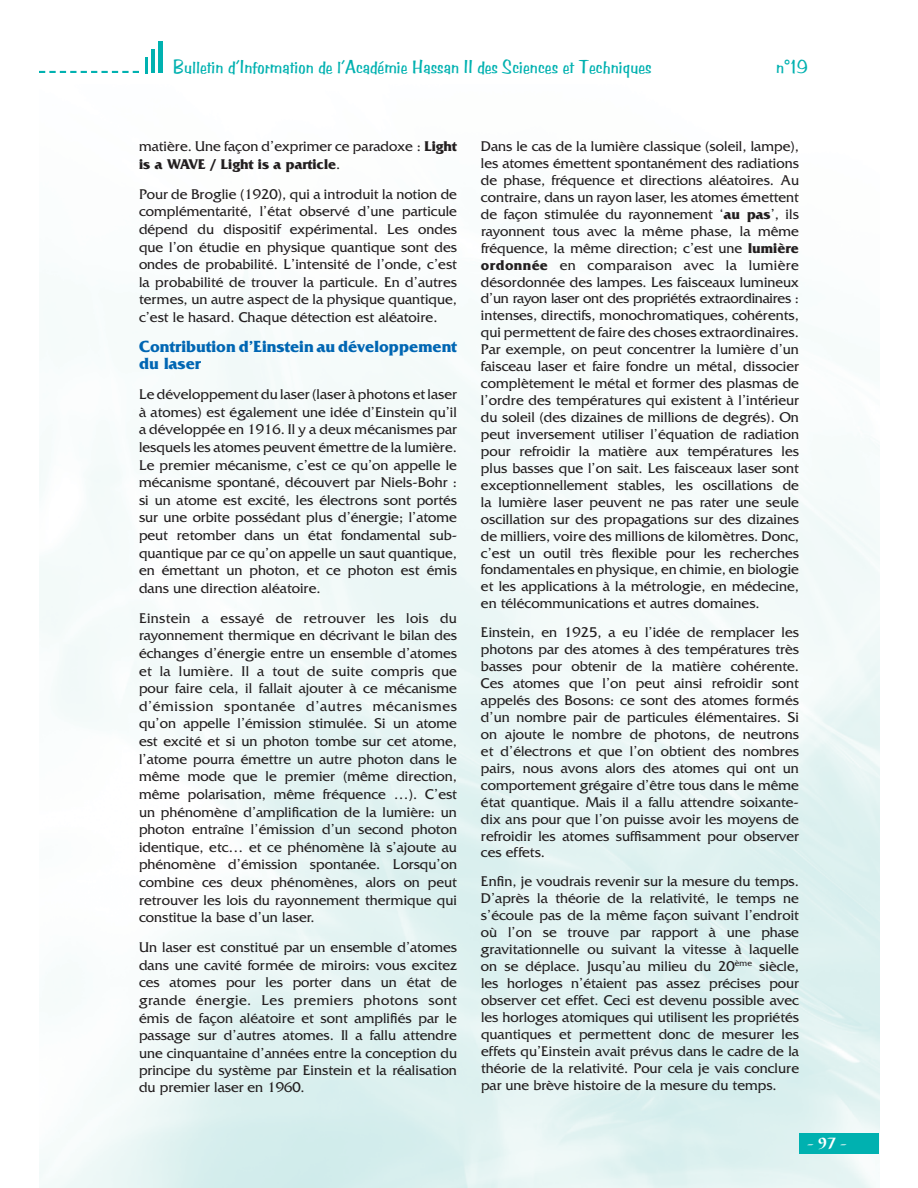
<style>
.page{position:relative;width:918px;height:1188px;background:#fff}
.page>*{position:absolute;margin:0;border:0;box-sizing:border-box;transform-origin:0 0}
.t1{font:18.6px "Benguiat Frisky";color:#00b1b0}
.t2{font:700 16.95px/17.7px "Friz Quadrata";color:#0066b3}
.t3{font:700 16.95px "Barbedor T";color:#fff}
.t4{font:14.85px/17px "Friz Quadrata";color:#231f20;text-align:justify}
.s1{font-weight:700}
</style>
<div class="page">
<img style="left:39px;top:277px;width:840px;height:911px">
<svg style="left:39px;top:71px;width:100px;height:2px"></svg>
<hr style="left:158px;top:41px;width:4px;height:32px;background:#00b1b0">
<hr style="left:151px;top:49px;width:4px;height:24px;background:#00b1b0">
<svg style="left:145px;top:57px;width:2px;height:16px"></svg>
<div style="left:799px;top:1134px;width:80px;height:20px;background:#00b1b0"></div>
<p class="t1" style="left:173px;top:55px;width:480px">Bulletin d’Information de l’Académie Hassan II des Sciences et Techniques</p>
<p class="t1" style="left:776px;top:55px;width:33px">n°19</p>
<p class="t4" style="left:139px;top:139px;width:319px;line-height:17.7px">matière. Une façon d’exprimer ce paradoxe : <span class="s1">Light is a WAVE / Light is a particle</span>.</p>
<p class="t4" style="left:139px;top:186px;width:320px;line-height:17.7px">Pour de Broglie (1920), qui a introduit la notion de complémentarité, l’état observé d’une particule dépend du dispositif expérimental. Les ondes que l’on étudie en physique quantique sont des ondes de probabilité. L’intensité de l’onde, c’est la probabilité de trouver la particule. En d’autres termes, un autre aspect de la physique quantique, c’est le hasard. Chaque détection est aléatoire.</p>
<p class="t2" style="left:139px;top:339px;width:320px">Contribution d’Einstein au développement du laser</p>
<p class="t4" style="left:139px;top:387px;width:320px;line-height:17.7px">Le développement du laser (laser à photons et laser à atomes) est également une idée d’Einstein qu’il a développée en 1916. Il y a deux mécanismes par lesquels les atomes peuvent émettre de la lumière.<br>Le premier mécanisme, c’est ce qu’on appelle le mécanisme spontané, découvert par Niels-Bohr : si un atome est excité, les électrons sont portés sur une orbite possédant plus d’énergie; l’atome peut retomber dans un état fondamental sub&shy;quantique par ce qu’on appelle un saut quantique, en émettant un photon, et ce photon est émis dans une direction aléatoire.</p>
<p class="t4" style="left:139px;top:610px;width:320px;line-height:17.7px">Einstein a essayé de retrouver les lois du rayonnement thermique en décrivant le bilan des échanges d’énergie entre un ensemble d’atomes et la lumière. Il a tout de suite compris que pour faire cela, il fallait ajouter à ce mécanisme d’émission spontanée d’autres mécanismes qu’on appelle l’émission stimulée. Si un atome est excité et si un photon tombe sur cet atome, l’atome pourra émettre un autre photon dans le même mode que le premier (même direction, même polarisation, même fréquence …). C’est un phénomène d’amplification de la lumière: un photon entraîne l’émission d’un second photon identique, etc… et ce phénomène là s’ajoute au phénomène d’émission spontanée. Lorsqu’on combine ces deux phénomènes, alors on peut retrouver les lois du rayonnement thermique qui constitue la base d’un laser.</p>
<p class="t4" style="left:139px;top:940px;width:320px;line-height:17.4px">Un laser est constitué par un ensemble d’atomes dans une cavité formée de miroirs: vous excitez ces atomes pour les porter dans un état de grande énergie. Les premiers photons sont émis de façon aléatoire et sont amplifiés par le passage sur d’autres atomes. Il a fallu attendre une cinquantaine d’années entre la conception du principe du système par Einstein et la réalisation du premier laser en 1960.</p>
<p class="t4" style="left:481px;top:139px;width:320px">Dans le cas de la lumière classique (soleil, lampe), les atomes émettent spontanément des radiations de phase, fréquence et directions aléatoires. Au contraire, dans un rayon laser, les atomes émettent de façon stimulée du rayonnement ‘<span class="s1">au pas</span>’, ils rayonnent tous avec la même phase, la même fréquence, la même direction; c’est une <span class="s1">lumière ordonnée</span> en comparaison avec la lumière désordonnée des lampes. Les faisceaux lumineux d’un rayon laser ont des propriétés extraordinaires : intenses, directifs, monochromatiques, cohérents, qui permettent de faire des choses extraordinaires.<br>Par exemple, on peut concentrer la lumière d’un faisceau laser et faire fondre un métal, dissocier complètement le métal et former des plasmas de l’ordre des températures qui existent à l’intérieur du soleil (des dizaines de millions de degrés). On peut inversement utiliser l’équation de radiation pour refroidir la matière aux températures les plus basses que l’on sait. Les faisceaux laser sont exceptionnellement stables, les oscillations de la lumière laser peuvent ne pas rater une seule oscillation sur des propagations sur des dizaines de milliers, voire des millions de kilomètres. Donc, c’est un outil très flexible pour les recherches fondamentales en physique, en chimie, en biologie et les applications à la métrologie, en médecine, en télécommunications et autres domaines.</p>
<p class="t4" style="left:481px;top:625px;width:320px">Einstein, en 1925, a eu l’idée de remplacer les photons par des atomes à des températures très basses pour obtenir de la matière cohérente.<br>Ces atomes que l’on peut ainsi refroidir sont appelés des Bosons: ce sont des atomes formés d’un nombre pair de particules élémentaires. Si on ajoute le nombre de photons, de neutrons et d’électrons et que l’on obtient des nombres pairs, nous avons alors des atomes qui ont un comportement grégaire d’être tous dans le même état quantique. Mais il a fallu attendre soixante&shy;dix ans pour que l’on puisse avoir les moyens de refroidir les atomes suffisamment pour observer ces effets.</p>
<p class="t4" style="left:481px;top:874px;width:320px">Enfin, je voudrais revenir sur la mesure du temps.<br>D’après la théorie de la relativité, le temps ne s’écoule pas de la même façon suivant l’endroit où l’on se trouve par rapport à une phase gravitationnelle ou suivant la vitesse à laquelle on se déplace. Jusqu’au milieu du 20<sup>ème</sup> siècle, les horloges n’étaient pas assez précises pour observer cet effet. Ceci est devenu possible avec les horloges atomiques qui utilisent les propriétés quantiques et permettent donc de mesurer les effets qu’Einstein avait prévus dans le cadre de la théorie de la relativité. Pour cela je vais conclure par une brève histoire de la mesure du temps.</p>
<p class="t3" style="left:808px;top:1133px;width:40px">- 97 -</p>
</div>
